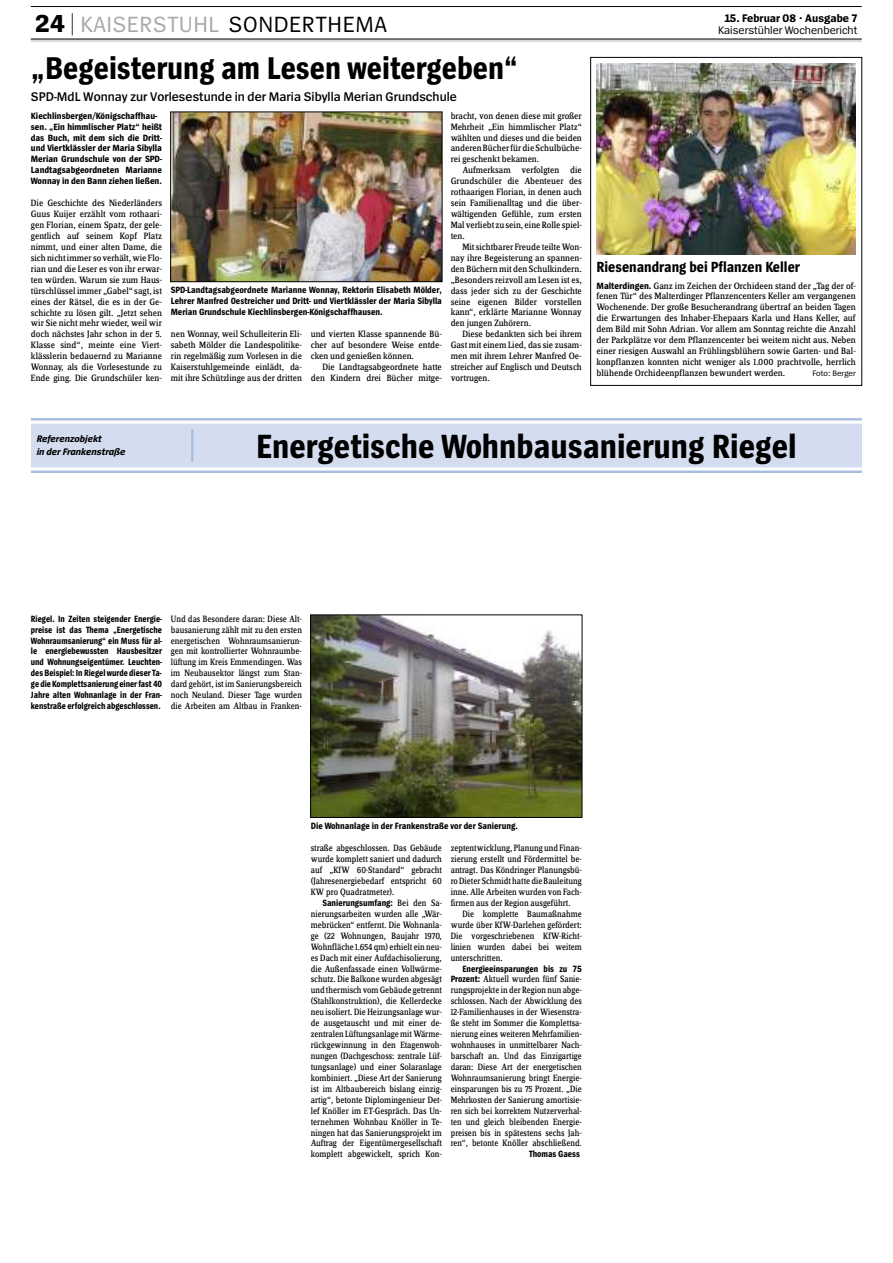
<style>
.page{position:relative;width:893px;height:1263px;background:#fff}
.page>*{position:absolute;margin:0;border:0;box-sizing:border-box;transform-origin:0 0}
.t1{font:700 34.95px "Spiegel Cd";color:#000}
.t2{font:700 32.85px "Spiegel Cd";color:#000}
.t3{font:22.95px "Spiegel";letter-spacing:.025em;color:#a7a8aa}
.t4{font:700 15.3px "Spiegel Cd";color:#000}
.t5{font:600 13.05px "Spiegel";color:#000}
.t6{font:11.55px "Spiegel";color:#000}
.t7{font:700 11.55px "Spiegel";color:#000}
.t8{font:italic 700 9.9px/13.4px "Spiegel";color:#000}
.t9{font:9.45px/10.9px "Zine Serif Dis";color:#000;text-align:justify}
.t10{font:9.45px/10.9px "Zine Serif Dis";color:#000;text-align:justify;scale:1.05 1}
.t11{font:700 9.45px/10.9px "Spiegel Cd";color:#000}
.t12{font:700 9.45px/10.9px "Spiegel Cd";color:#000;text-align:justify;scale:.94 1}
.t13{font:8.25px "Spiegel";color:#000;scale:1.05 1}
.s1{font-weight:700;font-size:25.65px;color:#000}
.s2{font-size:25.65px;color:#000}
.s3{color:#000}
.s4{font-family:"Spiegel Cd";font-weight:700}
.s5{font-family:"Zine Serif Dis";font-weight:400}
</style>
<div class="page">
<hr style="left:31px;top:39px;width:831px;height:3px;background:#d9dadb">
<hr style="left:31px;top:6px;width:831px;height:1px;background:#000">
<hr style="left:31px;top:39px;width:831px;height:1px;background:#000">
<div style="left:590px;top:57px;width:272px;height:329px;border:1px solid #000"></div>
<div style="left:31px;top:418px;width:831px;height:55px;background:#d4ddef"></div>
<svg style="left:31px;top:421px;width:831px;height:3px;background:#fafbfc"></svg>
<svg style="left:31px;top:467px;width:831px;height:3px;background:#f8f9fc"></svg>
<hr style="left:31px;top:418px;width:831px;height:2px;background:#a4bedf">
<hr style="left:31px;top:471px;width:831px;height:2px;background:#a4bedf">
<img style="left:312px;top:617px;width:268px;height:199px">
<div style="left:310px;top:615px;width:272px;height:203px;border:1px solid #000"></div>
<img style="left:596px;top:63px;width:260px;height:192px">
<img style="left:172px;top:114px;width:268px;height:166px">
<div style="left:170px;top:112px;width:272px;height:170px;border:1px solid #000"></div>
<hr style="left:191px;top:429px;width:2px;height:33px;background:#a4bedf">
<h3 class="t3" style="left:35px;top:14px;width:353px"><span class="s1">24</span> <span class="s2">|</span> KAISERSTUHL <span class="s3">SONDERTHEMA</span></h3>
<h2 class="t2" style="left:31px;top:53px;width:488px">„Begeisterung am Lesen weitergeben“</h2>
<p class="t11" style="left:31px;top:110px;width:133px">Kiechlinsbergen/Königschaffhau&shy;sen. „Ein himmlischer Platz“ heißt das Buch, mit dem sich die Dritt&shy;und Viertklässler der Maria Sibylla Merian Grundschule von der SPD-Landtagsabgeordneten Marianne Wonnay in den Bann ziehen ließen.</p>
<p class="t9" style="left:31px;top:198px;width:133px">Die Geschichte des Niederländers Guus Kuijer erzählt vom rothaari&shy;gen Florian, einem Spatz, der gele&shy;gentlich auf seinem Kopf Platz nimmt, und einer alten Dame, die sich nichtimmer so verhält,wie Flo&shy;rian und die Leser es von ihr erwar&shy;ten würden. Warum sie zum Haus&shy;türschlüssel immer „Gabel“ sagt, ist eines der Rätsel, die es in der Ge&shy;schichte zu lösen gilt. „Jetzt sehen wir Sie nicht mehr wieder, weil wir doch nächstes Jahr schon in der 5.<br>Klasse sind“, meinte eine Viert&shy;klässlerin bedauernd zu Marianne Wonnay, als die Vorlesestunde zu Ende ging. Die Grundschüler ken-</p>
<h3 class="t5" style="left:31px;top:91px;width:428px">SPD-MdL Wonnay zur Vorlesestunde in der Maria Sibylla Merian Grundschule</h3>
<p class="t9" style="left:451px;top:110px;width:133px">bracht, von denen diese mit großer Mehrheit „Ein himmlischer Platz“ wählten und dieses und die beiden anderen Bücherfür die Schulbüche&shy;rei geschenkt bekamen.</p>
<p class="t9" style="left:451px;top:165px;width:133px;text-indent:12px">Aufmerksam verfolgten die Grundschüler die Abenteuer des rothaarigen Florian, in denen auch sein Familienalltag und die über&shy;wältigenden Gefühle, zum ersten Mal verliebt zu sein, eine Rolle spiel&shy;ten.</p>
<p class="t9" style="left:451px;top:242px;width:133px;text-indent:12px">Mit sichtbarer Freude teilteWon&shy;nay ihre Begeisterung an spannen&shy;den Büchern mit den Schulkindern. „Besonders reizvoll am Lesen ist es, dass jeder sich zu der Geschichte seine eigenen Bilder vorstellen kann“, erklärte Marianne Wonnay den jungen Zuhörern.</p>
<p class="t9" style="left:451px;top:329px;width:133px;text-indent:12px">Diese bedankten sich bei ihrem Gast mit einem Lied, das sie zusam&shy;men mit ihrem Lehrer Manfred Oe&shy;streicher auf Englisch und Deutsch vortrugen.</p>
<p class="t11" style="left:171px;top:285px;width:273px;text-align:justify">SPD-Landtagsabgeordnete Marianne Wonnay, Rektorin Elisabeth Mölder, Lehrer Manfred Oestreicher und Dritt- und Viertklässler der Maria Sibylla Merian Grundschule Kiechlinsbergen-Königschaffhausen.</p>
<p class="t9" style="left:171px;top:329px;width:133px">nen Wonnay, weil Schulleiterin Eli&shy;sabeth Mölder die Landespolitike&shy;rin regelmäßig zum Vorlesen in die Kaiserstuhlgemeinde einlädt, da&shy;mit ihre Schützlinge aus der dritten</p>
<p class="t9" style="left:311px;top:329px;width:133px">und vierten Klasse spannende Bü&shy;cher auf besondere Weise entde&shy;cken und genießen können.</p>
<p class="t9" style="left:311px;top:362px;width:133px;text-align:right">Die Landtagsabgeordnete hatte den Kindern drei Bücher mitge-</p>
<p class="t7" style="left:725px;top:14px;width:134px">15. Februar 08 . Ausgabe 7</p>
<p class="t6" style="left:718px;top:25px;width:141px">Kaiserstühler Wochenbericht</p>
<h3 class="t4" style="left:596px;top:260px;width:205px">Riesenandrang bei Pflanzen Keller</h3>
<p class="t10" style="left:596px;top:280px;width:249px"><span class="s4">Malterdingen.</span> Ganz im Zeichen der Orchideen stand der „Tag der of&shy;fenen Tür“ des Malterdinger Pflanzencenters Keller am vergangenen Wochenende. Der große Besucherandrang übertraf an beiden Tagen die Erwartungen des Inhaber-Ehepaars Karla und Hans Keller, auf dem Bild mit Sohn Adrian. Vor allem am Sonntag reichte die Anzahl der Parkplätze vor dem Pflanzencenter bei weitem nicht aus. Neben einer riesigen Auswahl an Frühlingsblühern sowie Garten- und Bal&shy;konpflanzen konnten nicht weniger als 1.000 prachtvolle, herrlich blühende Orchideenpflanzen bewundert werden.</p>
<p class="t13" style="left:812px;top:369px;width:43px">Foto: Berger</p>
<p class="t8" style="left:37px;top:432px;width:90px">Referenzobjekt<br>in der Frankenstraße</p>
<h1 class="t1" style="left:256px;top:430px;width:542px">Energetische Wohnbausanierung Riegel</h1>
<p class="t12" style="left:31px;top:613px;width:141px">Riegel. In Zeiten steigender Energie&shy;preise ist das Thema „Energetische Wohnraumsanierung“ ein Muss für al&shy;le energiebewussten Hausbesitzer und Wohnungseigentümer. Leuchten&shy;des Beispiel: In Riegel wurde dieser Ta&shy;ge die Komplettsanierung einerfast 40<br>Jahre alten Wohnanlage in der Fran&shy;kenstraße erfolgreich abgeschlossen.</p>
<p class="t9" style="left:171px;top:613px;width:133px">Und das Besondere daran: Diese Alt&shy;bausanierung zählt mit zu den ersten energetischen Wohnraumsanierun&shy;gen mit kontrollierter Wohnraumbe&shy;lüftung im Kreis Emmendingen. Was im Neubausektor längst zum Stan&shy;dard gehört, ist im Sanierungsbereich noch Neuland. Dieser Tage wurden die Arbeiten am Altbau in Franken-</p>
<p class="t11" style="left:311px;top:821px;width:209px">Die Wohnanlage in der Frankenstraße vor der Sanierung.</p>
<p class="t9" style="left:311px;top:843px;width:133px">straße abgeschlossen. Das Gebäude wurde komplett saniert und dadurch auf „KfW 60-Standard“ gebracht (Jahresenergiebedarf entspricht 60<br>KW pro Quadratmeter).</p>
<p class="t11" style="left:322px;top:897px;width:121px">Sanierungsumfang: <span class="s5">Bei den Sa-</span></p>
<p class="t9" style="left:311px;top:908px;width:133px">nierungsarbeiten wurden alle „Wär&shy;mebrücken“ entfernt. Die Wohnanla&shy;ge (22 Wohnungen, Baujahr 1970, Wohnfläche 1.654 qm) erhielt ein neu&shy;es Dach mit einer Aufdachisolierung, die Außenfassade einen Vollwärme&shy;schutz. Die Balkone wurden abgesägt undthermisch vom Gebäude getrennt (Stahlkonstruktion), die Kellerdecke neu isoliert. Die Heizungsanlage wur&shy;de ausgetauscht und mit einer de&shy;zentralen Lüftungsanlage mitWärme&shy;rückgewinnung in den Etagenwoh&shy;nungen (Dachgeschoss: zentrale Lüf&shy;tungsanlage) und einer Solaranlage kombiniert. „Diese Art der Sanierung ist im Altbaubereich bislang einzig&shy;artig“, betonte Diplomingenieur Det&shy;lef Knöller im ET-Gespräch. Das Un&shy;ternehmen Wohnbau Knöller in Te&shy;ningen hat das Sanierungsprojekt im Auftrag der Eigentümergesellschaft komplett abgewickelt, sprich Kon-</p>
<p class="t9" style="left:451px;top:843px;width:133px">zeptentwicklung, Planung und Finan&shy;zierung erstellt und Fördermittel be&shy;antragt. Das Köndringer Planungsbü&shy;ro Dieter Schmidt hatte die Bauleitung inne. Alle Arbeiten wurden von Fach&shy;firmen aus der Region ausgeführt.</p>
<p class="t9" style="left:451px;top:908px;width:133px;text-indent:12px">Die komplette Baumaßnahme wurde über KfW-Darlehen gefördert:<br>Die vorgeschriebenen KfW-Richt&shy;linien wurden dabei bei weitem unterschritten.</p>
<p class="t11" style="left:462px;top:963px;width:121px">Energieeinsparungen bis zu 75</p>
<p class="t9" style="left:451px;top:974px;width:133px"><span class="s4">Prozent:</span> Aktuell wurden fünf Sanie&shy;rungsprojekte in der Region nun abge&shy;schlossen. Nach der Abwicklung des 12-Familienhauses in der Wiesenstra&shy;ße steht im Sommer die Komplettsa&shy;nierung eines weiteren Mehrfamilien&shy;wohnhauses in unmittelbarer Nach&shy;barschaft an. Und das Einzigartige daran: Diese Art der energetischen Wohnraumsanierung bringt Energie&shy;einsparungen bis zu 75 Prozent. „Die Mehrkosten der Sanierung amortisie&shy;ren sich bei korrektem Nutzerverhal&shy;ten und gleich bleibenden Energie&shy;preisen bis in spätestens sechs Jah&shy;ren“, betonte Knöller abschließend.</p>
<p class="t11" style="left:529px;top:1149px;width:52px">Thomas Gaess</p>
</div>
